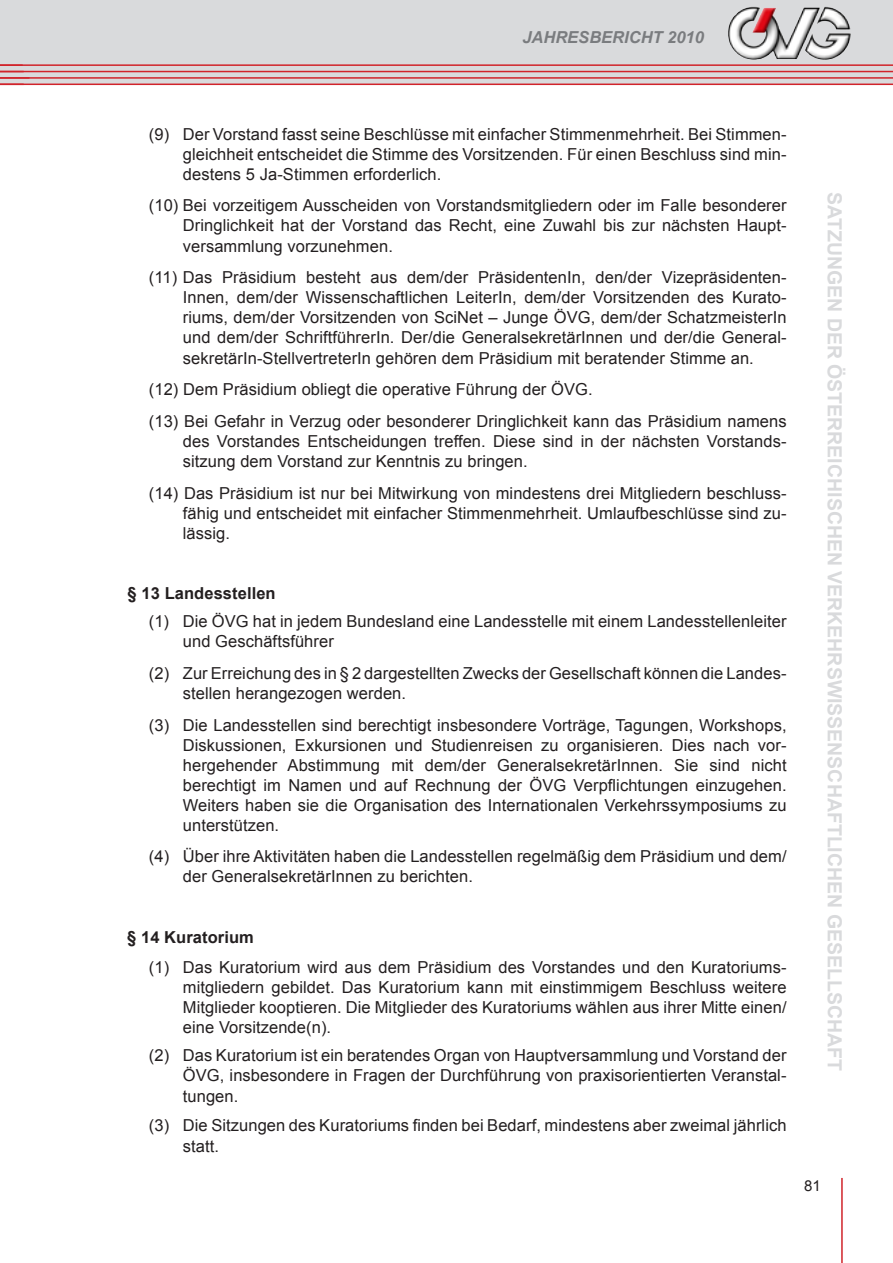
<style>
.page{position:relative;width:893px;height:1263px;background:#fff}
.page>*{position:absolute;margin:0;border:0;box-sizing:border-box;transform-origin:0 0}
.t1{font:700 19.5px "Arial";color:#d9dadc}
.t2{font:16.5px/20px "Arial";letter-spacing:.005em;color:#231f20;text-align:justify}
.t3{font:700 16.5px "Arial";letter-spacing:.005em;color:#231f20}
.t4{font:italic 700 16.5px "Arial";color:#7a7c7f}
.t5{font:15px "Arial";color:#231f20}
</style>
<div class="page">
<svg style="left:25px;top:0;width:868px;height:84px;background:#d6d5d7"></svg>
<img style="left:742px;top:7px;width:24px;height:39px">
<hr style="left:841px;top:1178px;width:2px;height:85px;background:#d1232a">
<div style="left:0;top:0;width:25px;height:84px;background:#d9dadc"></div>
<hr style="left:0;top:64px;width:893px;height:2px;background:#d1232a">
<hr style="left:0;top:71px;width:893px;height:1px;background:#d1232a">
<hr style="left:0;top:77px;width:893px;height:2px;background:#d1232a">
<hr style="left:0;top:84px;width:893px;height:1px;background:#d1232a">
<p class="t4" style="left:522px;top:26px;width:183px">JAHRESBERICHT 2010</p>
<p class="t2" style="left:183px;top:124px;width:605px;text-indent:-34px">(9) Der Vorstand fasst seine Beschlüsse mit einfacher Stimmenmehrheit. Bei Stimmen&shy;gleichheit entscheidet die Stimme des Vorsitzenden. Für einen Beschluss sind min&shy;destens 5 Ja-Stimmen erforderlich.</p>
<p class="t2" style="left:183px;top:196px;width:605px;text-indent:-34px">(10) Bei vorzeitigem Ausscheiden von Vorstandsmitgliedern oder im Falle besonderer Dringlichkeit hat der Vorstand das Recht, eine Zuwahl bis zur nächsten Haupt&shy;versammlung vorzunehmen.</p>
<p class="t2" style="left:183px;top:267px;width:605px;text-indent:-34px">(11 ) Das Präsidium besteht aus dem/der PräsidentenIn, den/der Vizepräsidenten-Innen, dem/der Wissenschaftlichen LeiterIn, dem/der Vorsitzenden des Kurato&shy;riums, dem/der Vorsitzenden von SciNet – Junge ÖVG, dem/der SchatzmeisterIn und dem/der SchriftführerIn. Der/die GeneralsekretärInnen und der/die General&shy;sekretärIn-StellvertreterIn gehören dem Präsidium mit beratender Stimme an.</p>
<p class="t2" style="left:149px;top:374px;width:639px;line-height:31.7px">(12) Dem Präsidium obliegt die operative Führung der ÖVG.<br>(1 3) Bei Gefahr in Verzug oder besonderer Dringlichkeit kann das Präsidium namens</p>
<p class="t2" style="left:183px;top:431px;width:605px">des Vorstandes Entscheidungen treffen. Diese sind in der nächsten Vorstands&shy;sitzung dem Vorstand zur Kenntnis zu bringen.</p>
<p class="t2" style="left:183px;top:483px;width:605px;text-indent:-34px">(14) Das Präsidium ist nur bei Mitwirkung von mindestens drei Mitgliedern beschluss&shy;fähig und entscheidet mit einfacher Stimmenmehrheit. Umlaufbeschlüsse sind zu&shy;lässig.</p>
<p class="t3" style="left:128px;top:582px;width:150px">§ 13 Landesstellen</p>
<p class="t2" style="left:183px;top:612px;width:605px;text-indent:-34px">(1 ) Die ÖVG hat in jedem Bundesland eine Landesstelle mit einem Landesstellenleiter und Geschäftsführer</p>
<p class="t2" style="left:183px;top:663px;width:605px;text-indent:-34px">(2) Zur Erreichung des in § 2 dargestellten Zwecks der Gesellschaft können die Landes&shy;stellen herangezogen werden.</p>
<p class="t2" style="left:183px;top:715px;width:605px;text-indent:-34px">(3) Die Landesstellen sind berechtigt insbesondere Vorträge, Tagungen, Workshops, Diskussionen, Exkursionen und Studienreisen zu organisieren. Dies nach vor&shy;hergehender Abstimmung mit dem/der GeneralsekretärInnen. Sie sind nicht berechtigt im Namen und auf Rechnung der ÖVG Verpflichtungen einzugehen.<br>Weiters haben sie die Organisation des Internationalen Verkehrssymposiums zu unterstützen.</p>
<p class="t2" style="left:183px;top:847px;width:605px;text-indent:-34px">(4) Über ihre Aktivitäten haben die Landesstellen regelmäßig dem Präsidium und dem/ der GeneralsekretärInnen zu berichten.</p>
<p class="t3" style="left:127px;top:927px;width:128px">§ 14 Kuratorium</p>
<p class="t2" style="left:183px;top:957px;width:605px;text-indent:-34px">(1 ) Das Kuratorium wird aus dem Präsidium des Vorstandes und den Kuratoriums&shy;mitgliedern gebildet. Das Kuratorium kann mit einstimmigem Beschluss weitere Mitglieder kooptieren. Die Mitglieder des Kuratoriums wählen aus ihrer Mitte einen/ eine Vorsitzende(n).</p>
<p class="t2" style="left:183px;top:1045px;width:605px;line-height:20.4px;text-indent:-34px">(2) Das Kuratorium ist ein beratendes Organ von Hauptversammlung und Vorstand der ÖVG, insbesondere in Fragen der Durchführung von praxisorientierten Veranstal&shy;tungen.</p>
<p class="t2" style="left:183px;top:1115px;width:605px;line-height:20.7px;text-indent:-34px">(3) Die Sitzungen des Kuratoriums finden bei Bedarf, mindestens aber zweimal jährlich statt.</p>
<p class="t1" style="left:847px;top:192px;width:878px;rotate:90deg">Satzungen der Österreichischen Verkehrswissenschaftlichen Gesellschaft</p>
<p class="t5" style="left:804px;top:1176px;width:14px">81</p>
</div>
